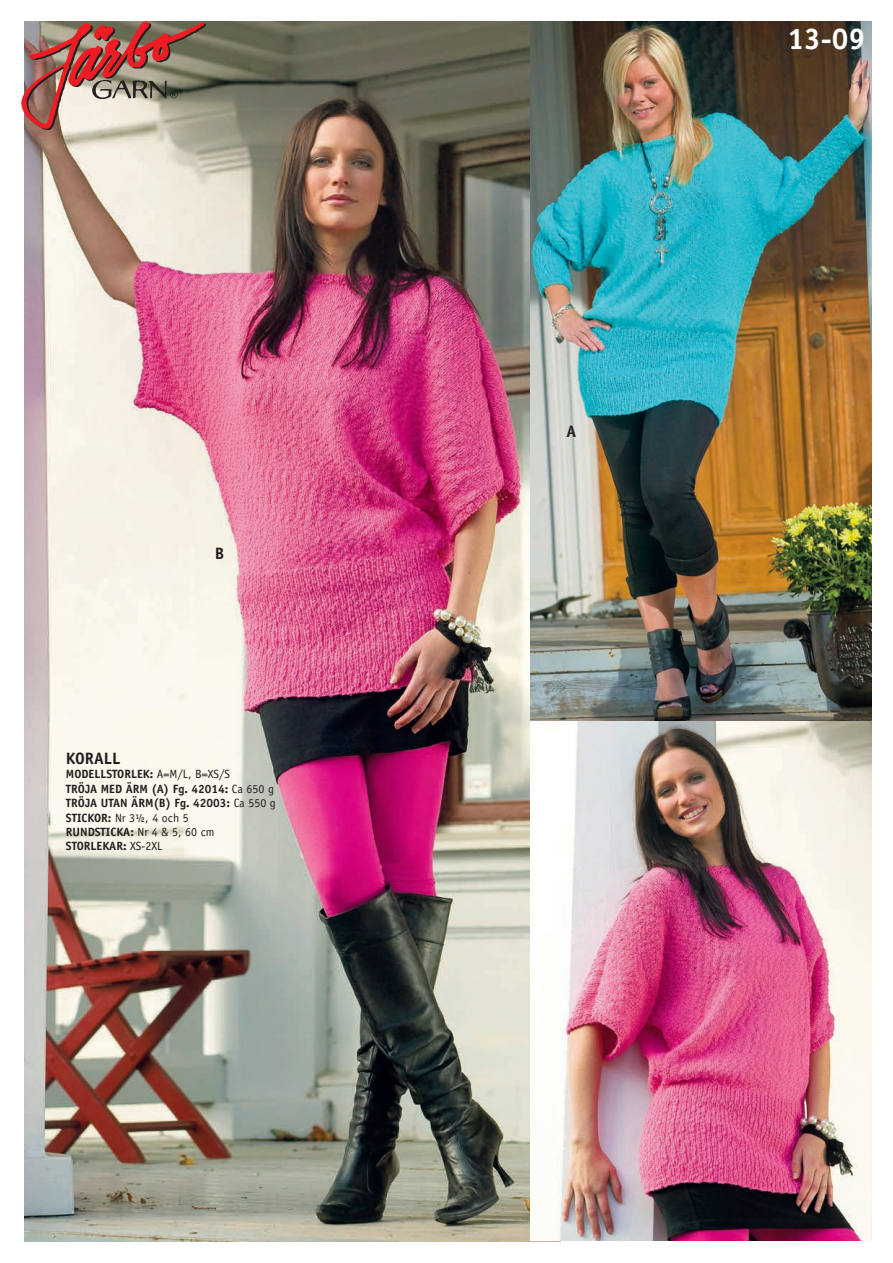
<style>
.page{position:relative;width:893px;height:1263px;background:#fff}
.page>*{position:absolute;margin:0;border:0;box-sizing:border-box;transform-origin:0 0}
.t1{font:700 30px "Officina Sans";color:#fff}
.t2{font:700 16.5px "Officina Sans";color:#231f20}
.t3{font:700 12px/14.4px "Officina Sans";color:#231f20}
.s1{font-weight:400}
</style>
<div class="page">
<img style="left:24px;top:21px;width:537px;height:1221px">
<svg style="left:21px;top:21px;width:185px;height:109px;background:#ac8277"></svg>
<img style="left:530px;top:21px;width:342px;height:1220px">
<h2 class="t2" style="left:215px;top:543px;width:11px">B</h2>
<h2 class="t2" style="left:66px;top:748px;width:56px">KORALL</h2>
<p class="t3" style="left:66px;top:767px;width:212px">MODELLSTORLEK: <span class="s1">A=M/L, B=XS/S<br></span>TRÖJA MED ÄRM (A) Fg. 42014: <span class="s1">Ca 650 g<br></span>TRÖJA UTAN ÄRM(B) Fg. 42003: <span class="s1">Ca 550 g<br></span>STICKOR: <span class="s1">Nr 3½, 4 och 5<br></span>RUNDSTICKA: <span class="s1">Nr 4 &amp; 5, 60 cm<br></span>STORLEKAR: <span class="s1">XS-2XL</span></p>
<h2 class="t2" style="left:567px;top:421px;width:11px">A</h2>
<h1 class="t1" style="left:787px;top:20px;width:79px">13-09</h1>
</div>
